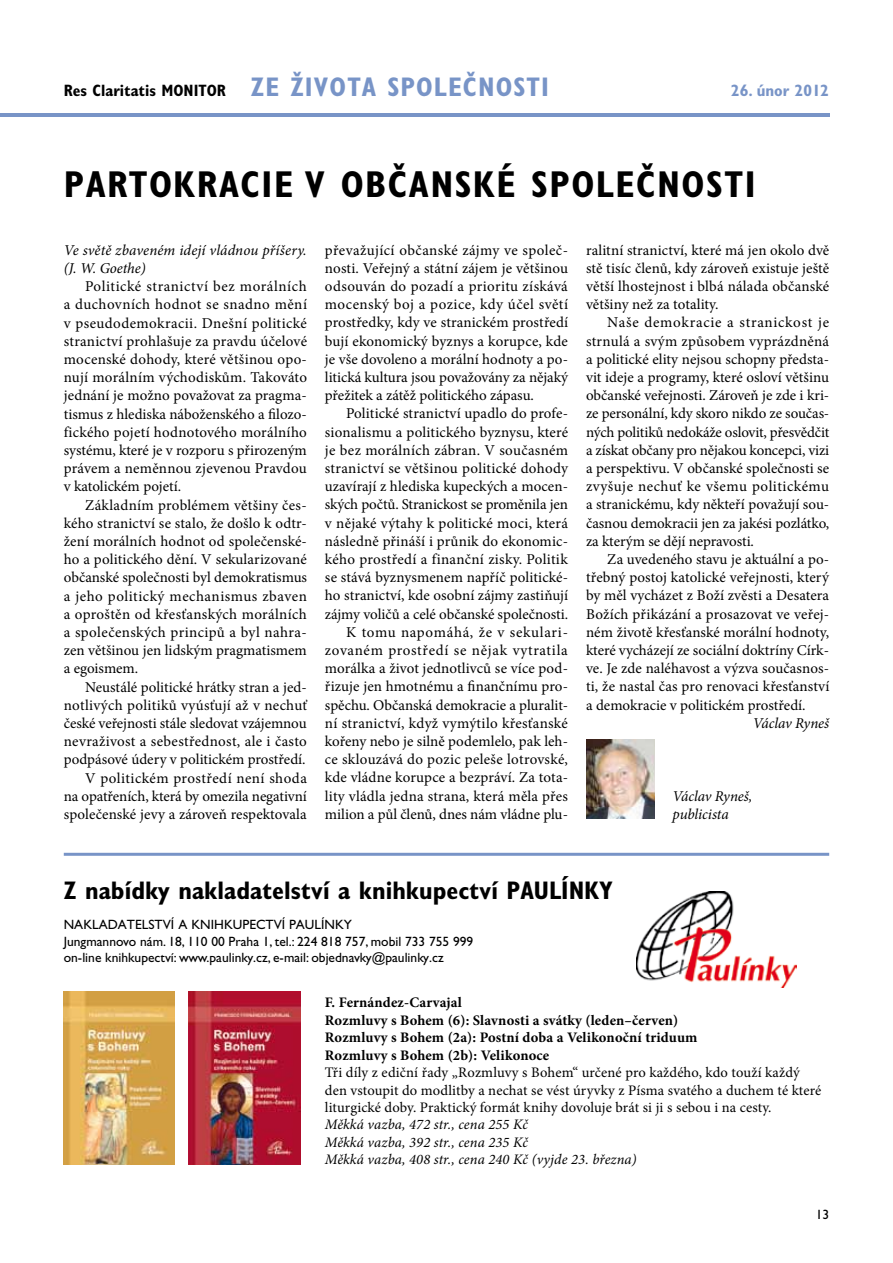
<style>
.page{position:relative;width:893px;height:1263px;background:#fff}
.page>*{position:absolute;margin:0;border:0;box-sizing:border-box;transform-origin:0 0}
.t1{font:700 condensed 37.5px "Gill Sans Std";letter-spacing:.04em;color:#000}
.t2{font:700 condensed 27px "Gill Sans Std";color:#7894c7}
.t3{font:700 condensed 25.5px "Gill Sans Std";color:#000}
.t4{font:700 condensed 16.5px "Gill Sans Std";color:#000}
.t5{font:700 condensed 16.5px "Gill Sans Std";color:#7894c7}
.t6{font:15px/18.1px "Minion Pro";letter-spacing:.005em;color:#000;text-align:justify}
.t7{font:italic 15px/18.1px "Minion Pro";color:#000}
.t8{font:14.55px/17.4px "Minion Pro";letter-spacing:.005em;color:#000}
.t9{font:700 14.55px/17.4px "Minion Pro";letter-spacing:.01em;color:#000}
.t10{font:italic 14.55px/17.4px "Minion Pro";letter-spacing:.005em;color:#000}
.t11{font:13.5px/16.2px "Gill Sans Std";color:#000}
.s1{font-size:27px;color:#7894c7}
</style>
<div class="page">
<hr style="left:0;top:113px;width:829px;height:4px;background:#7894c7">
<hr style="left:64px;top:853px;width:765px;height:3px;background:#7894c7">
<img style="left:636px;top:892px;width:161px;height:96px">
<img style="left:64px;top:991px;width:111px;height:174px">
<img style="left:189px;top:991px;width:111px;height:174px">
<img style="left:586px;top:740px;width:68px;height:79px">
<p class="t4" style="left:64px;top:81px;width:257px">Res Claritatis MONITOR <span class="s1">ze života</span></p>
<h2 class="t2" style="left:387px;top:71px;width:91px">spo lečnosti</h2>
<p class="t5" style="left:731px;top:81px;width:100px">26. únor 2012</p>
<h1 class="t1" style="left:64px;top:162px;width:693px">PARTOKRACIE V OBČANSKÉ SPOLEČNOSTI</h1>
<p class="t7" style="left:64px;top:241px;width:244px">Ve světě zbaveném idejí vládnou příšery. (J. W. Goethe)</p>
<p class="t6" style="left:64px;top:277px;width:245px;text-indent:21px">Politické stranictví bez morálních a duchovních hodnot se snadno mění v pseudodemokracii. Dnešní politické stranictví prohlašuje za pravdu účelové mocenské dohody, které většinou opo&shy;nují morálním východiskům. Takováto jednání je možno považovat za pragma&shy;tismus z hlediska náboženského a filozo&shy;fického pojetí hodnotového morálního systému, které je v rozporu s přirozeným právem a neměnnou zjevenou Pravdou v katolickém pojetí.</p>
<p class="t6" style="left:64px;top:496px;width:245px;text-indent:21px">Základním problémem většiny čes&shy;kého stranictví se stalo, že došlo k odtr&shy;žení morálních hodnot od společenské&shy;ho a politického dění. V sekularizované občanské společnosti byl demokratismus a jeho politický mechanismus zbaven a oproštěn od křesťanských morálních a společenských principů a byl nahra&shy;zen většinou jen lidským pragmatismem a egoismem.</p>
<p class="t6" style="left:64px;top:678px;width:245px;text-align:right">Neustálé politické hrátky stran a jed&shy;notlivých politiků vyúsťují až v nechuť české veřejnosti stále sledovat vzájemnou nevraživost a sebestřednost, ale i často podpásové údery v politickém prostředí.<br>V politickém prostředí není shoda<br>na opatřeních, která by omezila negativní společenské jevy a zároveň respektovala</p>
<p class="t6" style="left:325px;top:241px;width:245px">převažující občanské zájmy ve společ&shy;nosti. Veřejný a státní zájem je většinou odsouván do pozadí a prioritu získává mocenský boj a pozice, kdy účel světí prostředky, kdy ve stranickém prostředí bují ekonomický byznys a korupce, kde je vše dovoleno a morální hodnoty a po&shy;litická kultura jsou považovány za nějaký přežitek a zátěž politického zápasu.</p>
<p class="t6" style="left:325px;top:405px;width:245px;text-align:right">Politické stranictví upadlo do profe&shy;sionalismu a politického byznysu, které je bez morálních zábran. V současném stranictví se většinou politické dohody uzavírají z hlediska kupeckých a mocen&shy;ských počtů. Stranickost se proměnila jen v nějaké výtahy k politické moci, která následně přináší i průnik do ekonomic&shy;kého prostředí a finanční zisky. Politik se stává byznysmenem napříč politické&shy;ho stranictví, kde osobní zájmy zastiňují zájmy voličů a celé občanské společnosti.<br>K tomu napomáhá, že v sekulari&shy;zovaném prostředí se nějak vytratila morálka a život jednotlivců se více pod&shy;řizuje jen hmotnému a finančnímu pro&shy;spěchu. Občanská demokracie a pluralit&shy;ní stranictví, když vymýtilo křesťanské kořeny nebo je silně podemlelo, pak leh&shy;ce sklouzává do pozic peleše lotrovské, kde vládne korupce a bezpráví. Za tota&shy;lity vládla jedna strana, která měla přes milion a půl členů, dnes nám vládne plu-</p>
<p class="t6" style="left:586px;top:241px;width:245px">ralitní stranictví, které má jen okolo dvě stě tisíc členů, kdy zároveň existuje ještě větší lhostejnost i blbá nálada občanské většiny než za totality.</p>
<p class="t6" style="left:586px;top:314px;width:245px;text-indent:21px">Naše demokracie a stranickost je strnulá a svým způsobem vyprázdněná a politické elity nejsou schopny předsta&shy;vit ideje a programy, které osloví většinu občanské veřejnosti. Zároveň je zde i kri&shy;ze personální, kdy skoro nikdo ze součas&shy;ných politiků nedokáže oslovit, přesvědčit a získat občany pro nějakou koncepci, vizi a perspektivu. V občanské společnosti se zvyšuje nechuť ke všemu politickému a stranickému, kdy někteří považují sou&shy;časnou demokracii jen za jakési pozlátko, za kterým se dějí nepravosti.</p>
<p class="t6" style="left:586px;top:550px;width:245px;text-indent:21px">Za uvedeného stavu je aktuální a po&shy;třebný postoj katolické veřejnosti, který by měl vycházet z Boží zvěsti a Desatera Božích přikázání a prosazovat ve veřej&shy;ném životě křesťanské morální hodnoty, které vycházejí ze sociální doktríny Círk&shy;ve. Je zde naléhavost a výzva současnos&shy;ti, že nastal čas pro renovaci křesťanství a demokracie v politickém prostředí.</p>
<p class="t7" style="left:753px;top:714px;width:78px">Václav Ryneš</p>
<p class="t7" style="left:672px;top:787px;width:81px">Václav Ryneš, publicista</p>
<h3 class="t3" style="left:64px;top:875px;width:551px">Z nabídky nakladatelství a knihkupectví PAULÍNKY</h3>
<p class="t11" style="left:64px;top:917px;width:411px">NAKLADATELSTVÍ A KNIHKUPECTVÍ PAULÍNKY<br>Jungmannovo nám. 18, 110 00 Praha 1, tel.: 224 818 757, mobil 733 755 999 on-line knihkupectví: www.paulinky.cz, e-mail: objednavky@paulinky.cz</p>
<p class="t9" style="left:325px;top:994px;width:374px">F. Fernández-Carvajal<br>Rozmluvy s Bohem (6): Slavnosti a svátky (leden–červen)<br>Rozmluvy s Bohem (2a): Postní doba a Velikonoční triduum Rozmluvy s Bohem (2b): Velikonoce</p>
<p class="t8" style="left:325px;top:1064px;width:498px">Tři díly z ediční řady „Rozmluvy s Bohem“ určené pro každého, kdo touží každý den vstoupit do modlitby a nechat se vést úryvky z Písma svatého a duchem té které liturgické doby. Praktický formát knihy dovoluje brát si ji s sebou i na cesty.</p>
<p class="t10" style="left:325px;top:1116px;width:313px">Měkká vazba, 472 str., cena 255 Kč<br>Měkká vazba, 392 str., cena 235 Kč<br>Měkká vazba, 408 str., cena 240 Kč (vyjde 23. března)</p>
<p class="t11" style="left:816px;top:1207px;width:15px">13</p>
</div>
